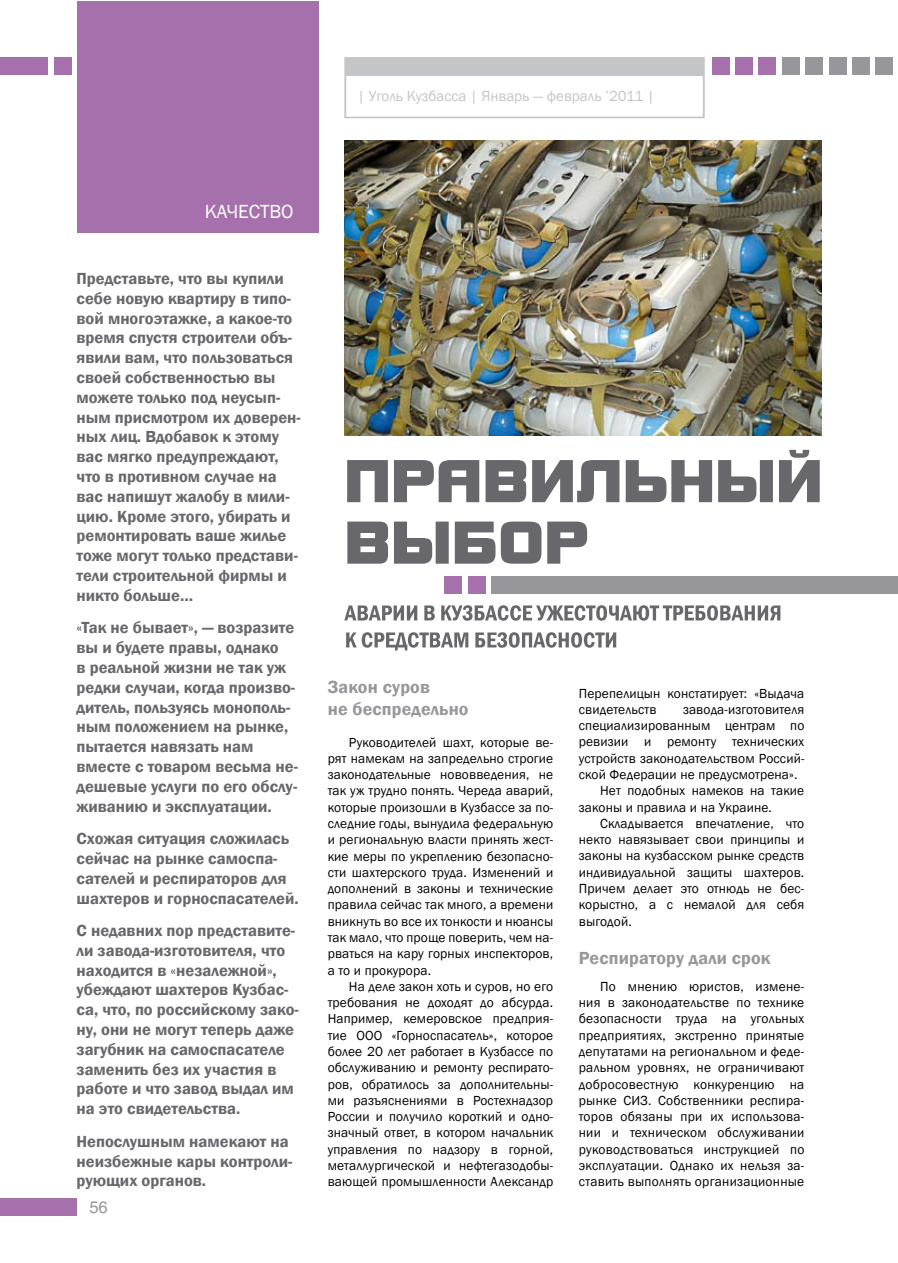
<style>
.page{position:relative;width:898px;height:1263px;background:#fff}
.page>*{position:absolute;margin:0;border:0;box-sizing:border-box;transform-origin:0 0}
.t1{font:19.5px "Franklin Gothic";color:#fff}
.t2{font:600 18px/21.6px "Franklin Gothic";letter-spacing:.01em;color:#97979b}
.t3{font:600 16.5px/19.8px "Franklin Gothic";color:#68676c}
.t4{font:16.5px "Helios";color:#97979b}
.t5{font:15px "Franklin Gothic";color:#c3c5c7}
.t6{font:13.5px/16.4px "Franklin Gothic";letter-spacing:.01em;color:#000;text-align:justify}
</style>
<div class="page">
<svg style="left:346px;top:632px;width:270px;height:18px"></svg>
<svg style="left:344px;top:605px;width:436px;height:16px"></svg>
<svg style="left:347px;top:522px;width:240px;height:42px"></svg>
<svg style="left:347px;top:450px;width:472px;height:52px"></svg>
<img style="left:344px;top:140px;width:477px;height:296px">
<div style="left:491px;top:577px;width:406px;height:17px;background:#97979b"></div>
<div style="left:468px;top:577px;width:17px;height:17px;background:#a670ad"></div>
<div style="left:444px;top:577px;width:17px;height:17px;background:#a670ad"></div>
<div style="left:0;top:1198px;width:77px;height:17px;background:#a670ad"></div>
<div style="left:0;top:58px;width:47px;height:17px;background:#a670ad"></div>
<div style="left:344px;top:57px;width:360px;height:61px;background:#fff;border:2px solid #c3c5c7"></div>
<div style="left:875px;top:58px;width:17px;height:17px;background:#97979b"></div>
<div style="left:344px;top:59px;width:359px;height:17px;background:#c3c5c7"></div>
<div style="left:54px;top:58px;width:17px;height:17px;background:#a670ad"></div>
<div style="left:852px;top:58px;width:17px;height:17px;background:#97979b"></div>
<div style="left:828px;top:58px;width:17px;height:17px;background:#97979b"></div>
<div style="left:805px;top:58px;width:17px;height:17px;background:#97979b"></div>
<div style="left:782px;top:58px;width:17px;height:17px;background:#97979b"></div>
<div style="left:758px;top:58px;width:17px;height:17px;background:#a670ad"></div>
<div style="left:735px;top:58px;width:17px;height:17px;background:#a670ad"></div>
<div style="left:711px;top:58px;width:17px;height:17px;background:#a670ad"></div>
<div style="left:77px;top:1px;width:242px;height:231px;background:#a670ad"></div>
<p class="t5" style="left:357px;top:87px;width:298px">| Уголь Кузбасса | Январь — февраль ’2011 |</p>
<h1 class="t1" style="left:205px;top:199px;width:56px">Кач ество</h1>
<p class="t3" style="left:77px;top:269px;width:226px">Представьте, что вы купили себе новую квартиру в типо&shy;вой многоэтажке, а какое-то время спустя строители объ&shy;явили вам, что пользоваться своей собственностью вы можете только под неусып&shy;ным присмотром их доверен&shy;ных лиц. Вдобавок к этому вас мягко предупреждают, что в противном случае на вас напишут жалобу в мили&shy;цию. Кроме этого, убирать и ремонтировать ваше жилье тоже могут только представи&shy;тели строительной фирмы и никто больше…</p>
<p class="t3" style="left:77px;top:618px;width:223px">«Так не бывает», — возразите вы и будете правы, однако<br>в реальной жизни не так уж редки случаи, когда произво&shy;дитель, пользуясь монополь&shy;ным положением на рынке, пытается навязать нам вместе с товаром весьма не&shy;дешевые услуги по его обслу&shy;живанию и эксплуатации.</p>
<p class="t3" style="left:77px;top:829px;width:223px">Схожая ситуация сложилась сейчас на рынке самоспа&shy;сателей и респираторов для шахтеров и горноспасателей.</p>
<p class="t3" style="left:77px;top:921px;width:224px">С недавних пор представите&shy;ли завода-изготовителя, что находится в «незалежной», убеждают шахтеров Кузбас&shy;са, что, по российскому зако&shy;ну, они не могут теперь даже загубник на самоспасателе заменить без их участия в работе и что завод выдал им на это свидетельства.</p>
<p class="t3" style="left:77px;top:1131px;width:217px">Непослушным намекают на неизбежные кары контроли&shy;рующих органов.</p>
<p class="t4" style="left:89px;top:1197px;width:20px">56</p>
<h2 class="t2" style="left:327px;top:676px;width:142px">Закон суров<br>не беспредельно</h2>
<p class="t6" style="left:327px;top:734px;width:227px;text-indent:21px">Руководителей шахт, которые ве&shy;рят намекам на запредельно строгие законодательные нововведения, не так уж трудно понять. Череда аварий, которые произошли в Кузбассе за по&shy;следние годы, вынудила федеральную и региональную власти принять жест&shy;кие меры по укреплению безопасно&shy;сти шахтерского труда. Изменений и дополнений в законы и технические правила сейчас так много, а времени вникнуть во все их тонкости и нюансы так мало, что проще поверить, чем на&shy;рваться на кару горных инспекторов, а то и прокурора.</p>
<p class="t6" style="left:327px;top:978px;width:227px;text-indent:21px">На деле закон хоть и суров, но его требования не доходят до абсурда.<br>Например, кемеровское предприя&shy;тие ООО «Горноспасатель», которое более 20 лет работает в Кузбассе по обслуживанию и ремонту респирато&shy;ров, обратилось за дополнительны&shy;ми разъяснениями в Ростехнадзор России и получило короткий и одно&shy;значный ответ, в котором начальник управления по надзору в горной, металлургической и нефтегазодобы&shy;вающей промышленности Александр</p>
<p class="t6" style="left:578px;top:685px;width:227px">Перепелицын констатирует: «Выдача свидетельств</p>
<p class="t6" style="left:682px;top:701px;width:123px">завода-изготовителя</p>
<p class="t6" style="left:578px;top:718px;width:227px">специализированным центрам по</p>
<p class="t6" style="left:578px;top:734px;width:227px">ревизии и ремонту технических</p>
<p class="t6" style="left:578px;top:750px;width:227px">устройств законодательством Россий-</p>
<p class="t6" style="left:578px;top:767px;width:220px">ской Федерации не предусмотрена».</p>
<p class="t6" style="left:600px;top:783px;width:206px">Нет подобных намеков на такие</p>
<p class="t6" style="left:578px;top:799px;width:194px">законы и правила и на Украине.</p>
<p class="t6" style="left:600px;top:815px;width:206px">Складывается впечатление, что</p>
<p class="t6" style="left:578px;top:832px;width:227px">некто навязывает свои принципы и</p>
<p class="t6" style="left:578px;top:848px;width:227px">законы на кузбасском рынке средств</p>
<p class="t6" style="left:578px;top:864px;width:227px">индивидуальной защиты шахтеров.</p>
<p class="t6" style="left:578px;top:881px;width:227px">Причем делает это отнюдь не бес-</p>
<p class="t6" style="left:578px;top:897px;width:227px">корыстно, а с немалой для себя</p>
<p class="t6" style="left:578px;top:913px;width:54px">выгодой.</p>
<h2 class="t2" style="left:578px;top:948px;width:193px">Респиратору дали срок</h2>
<p class="t6" style="left:578px;top:978px;width:227px;text-indent:21px">По мнению юристов, измене&shy;ния в законодательстве по технике безопасности труда на угольных предприятиях, экстренно принятые депутатами на региональном и феде&shy;ральном уровнях, не ограничивают добросовестную конкуренцию на рынке СИЗ. Собственники респира&shy;торов обязаны при их использова&shy;нии и техническом обслуживании руководствоваться инструкцией по эксплуатации. Однако их нельзя за&shy;ставить выполнять организационные</p>
</div>
